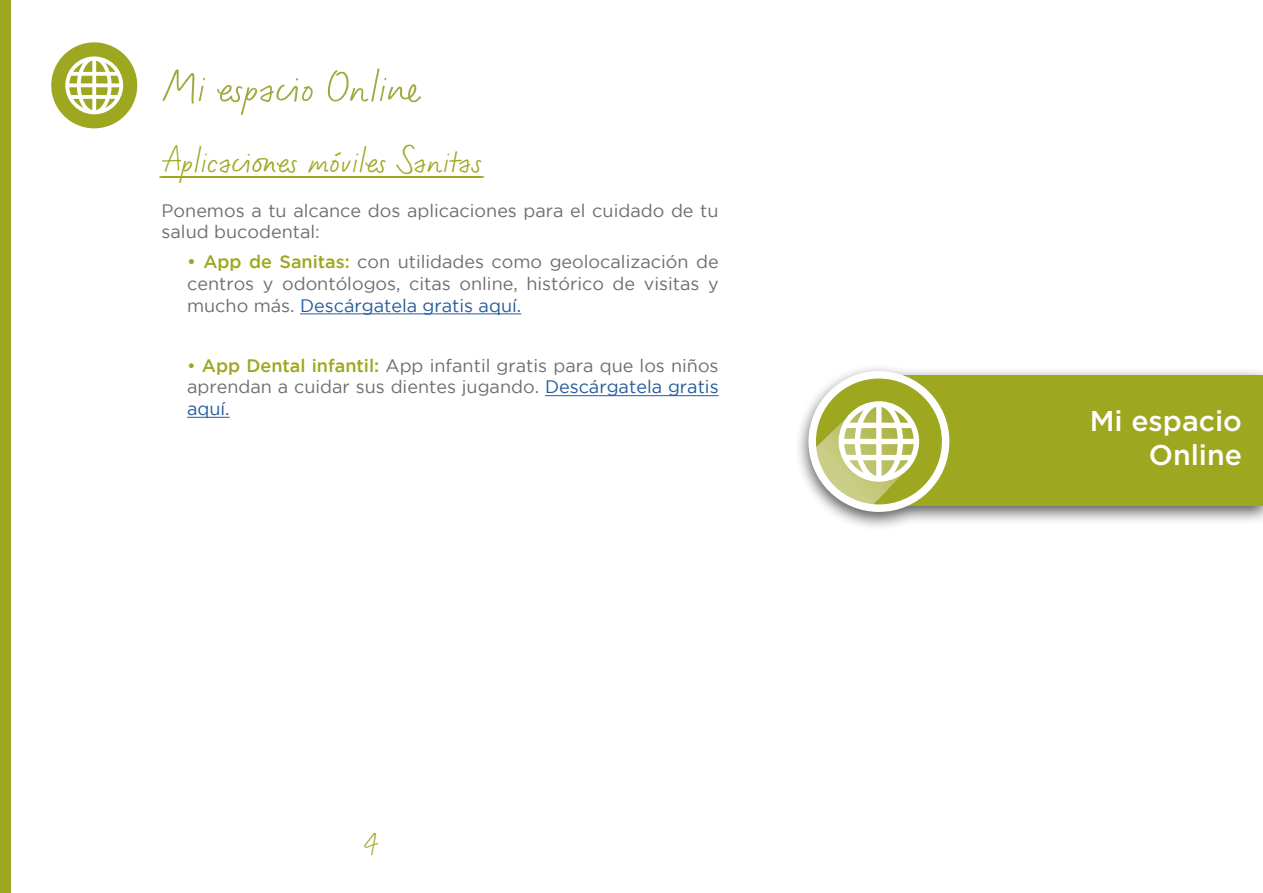
<style>
.page{position:relative;width:1263px;height:893px;background:#fff}
.page>*{position:absolute;margin:0;border:0;box-sizing:border-box;transform-origin:0 0}
.t1{font:58.5px "Bupa Script";color:#a0a73c}
.t2{font:46.5px "Bupa Script";color:#9da71f}
.t3{font:36px "Bupa Script";color:#9da71f}
.t4{font:500 28.5px/34.2px "Gotham";color:#fff;text-align:right}
.t5{font:18px/21.6px "Gotham";color:#6c6e72;text-align:justify}
.s1{font-weight:500;color:#9da71f}
.s2{color:#275b9b}
.s3{color:#9da71f}
</style>
<div class="page">
<div style="left:51px;top:42px;width:86px;height:86px;background:#9da71f;border-radius:50%"></div>
<div style="left:0;top:0;width:11px;height:893px;background:#9da71f"></div>
<svg style="left:65px;top:56px;width:58px;height:58px"></svg>
<hr style="left:300px;top:314px;width:221px;height:1px;background:#275b9b">
<hr style="left:545px;top:395px;width:174px;height:1px;background:#275b9b">
<hr style="left:187px;top:417px;width:43px;height:1px;background:#275b9b">
<div style="left:795px;top:364px;width:468px;height:168px;background:#000;opacity:.66"></div>
<div style="left:879px;top:375px;width:384px;height:130px;background:#9da71f"></div>
<svg style="left:812px;top:375px;width:134px;height:133px"></svg>
<div style="left:808px;top:371px;width:141px;height:141px;border:8px solid #fff;border-radius:50%"></div>
<h1 class="t1" style="left:162px;top:59px;width:262px">Mi espacio Online</h1>
<h2 class="t2" style="left:162px;top:138px;width:322px">Aplicaciones móviles Sanitas</h2>
<p class="t5" style="left:162px;top:199px;width:558px">Ponemos a tu alcance dos aplicaciones para el cuidado de tu salud bucodental:</p>
<p class="t5" style="left:187px;top:251px;width:533px"><span class="s1">• App de Sanitas:</span> con utilidades como geolocalización de centros y odontólogos, citas online, histórico de visitas y mucho más. <span class="s2">Descárgatela gratis aquí.</span></p>
<h2 class="t2" style="left:158px;top:153px;width:21px">---</h2>
<h2 class="t2" style="left:170px;top:153px;width:316px">----------------------------------------------------------------</h2>
<p class="t5" style="left:187px;top:354px;width:533px"><span class="s3">•</span> <span class="s1">App Dental infantil:</span> App infantil gratis para que los niños aprendan a cuidar sus dientes jugando. <span class="s2">Descárgatela gratis aquí.</span></p>
<h3 class="t3" style="left:364px;top:826px;width:17px">4</h3>
<h3 class="t4" style="left:1090px;top:404px;width:154px">Mi espacio<br>Online</h3>
</div>
